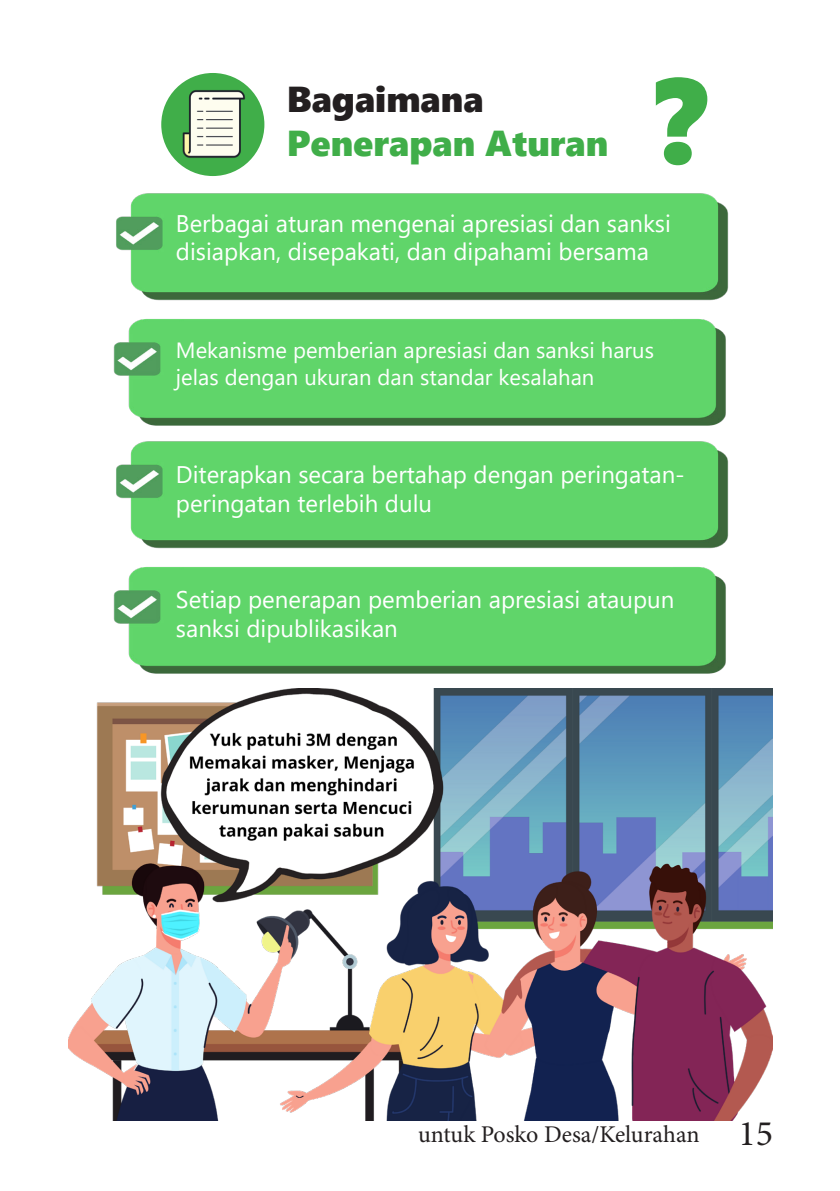
<style>
.page{position:relative;width:840px;height:1191px;background:#fff}
.page>*{position:absolute;margin:0;border:0;box-sizing:border-box;transform-origin:0 0}
.t1{font:120px "Segoe UI Black";color:#40ae49}
.t2{font:36px "Segoe UI Black";color:#40ae49}
.t3{font:36px "Segoe UI Black";color:#231f20}
.t4{font:24px/28.8px "Segoe UI";color:#fff}
.t5{font:24px "Minion Pro";letter-spacing:-.005em;color:#231f20}
.t6{font:22px/26.4px "Segoe UI";color:#fff}
.s1{font-size:36px}
</style>
<div class="page">
<img style="left:69px;top:688px;width:703px;height:433px">
<img style="left:113px;top:171px;width:616px;height:238px">
<img style="left:113px;top:409px;width:616px;height:265px">
<div style="left:161px;top:73px;width:103px;height:103px;background:#40ae49;border-radius:50%"></div>
<img style="left:167px;top:84px;width:98px;height:87px">
<p class="t3" style="left:287px;top:74px;width:198px">Bagaimana</p>
<p class="t2" style="left:287px;top:117px;width:323px">Penerapan Aturan</p>
<p class="t1" style="left:653px;top:34px;width:52px">?</p>
<p class="t4" style="left:176px;top:207px;width:496px">Berbagai aturan mengenai apresiasi dan sanksi disiapkan, disepakati, dan dipahami bersama</p>
<p class="t6" style="left:176px;top:335px;width:479px">Mekanisme pemberian apresiasi dan sanksi harus jelas dengan ukuran dan standar kesalahan</p>
<p class="t4" style="left:176px;top:458px;width:510px">Diterapkan secara bertahap dengan peringatan&shy;peringatan terlebih dulu</p>
<p class="t4" style="left:176px;top:583px;width:499px">Setiap penerapan pemberian apresiasi ataupun sanksi dipublikasikan</p>
<p class="t5" style="left:418px;top:1118px;width:356px">untuk Posko Desa/Kelurahan <span class="s1">15</span></p>
</div>
